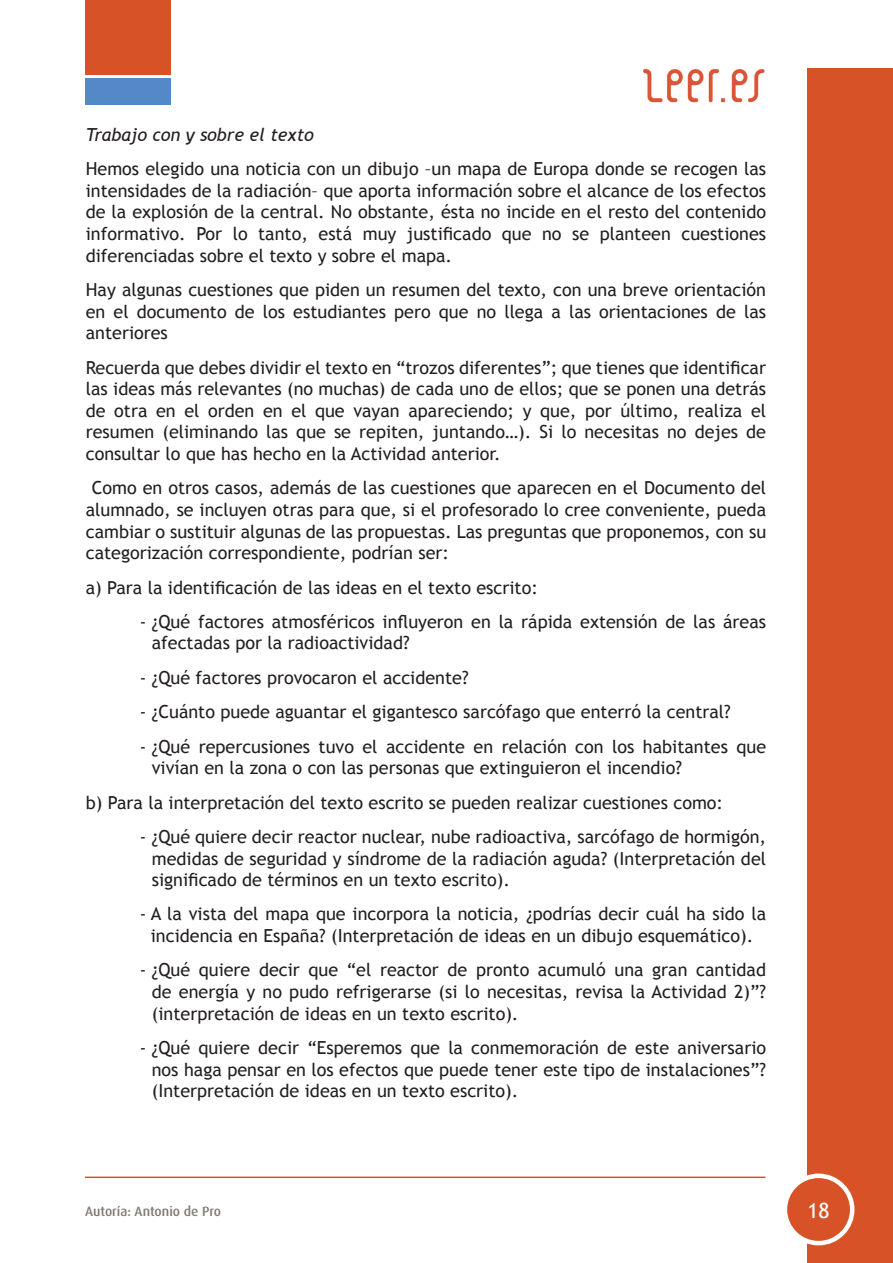
<style>
.page{position:relative;width:893px;height:1263px;background:#fff}
.page>*{position:absolute;margin:0;border:0;box-sizing:border-box;transform-origin:0 0}
.t1{font:21px "Trebuchet MS";color:#fff}
.t2{font:18px/21.6px "Trebuchet MS";color:#231f20;text-align:justify}
.t3{font:italic 18px "Trebuchet MS";color:#231f20}
.t4{font:500 13.5px "Dax";color:#7f7b72}
</style>
<div class="page">
<div style="left:85px;top:0;width:85px;height:74px;background:#d75327"></div>
<div style="left:85px;top:78px;width:85px;height:27px;background:#5389c7"></div>
<hr style="left:85px;top:1176px;width:680px;height:2px;background:#d75327">
<div style="left:808px;top:68px;width:85px;height:1195px;background:#d75327"></div>
<div style="left:785px;top:1176px;width:67px;height:67px;background:#d75327;border-radius:50%"></div>
<div style="left:783px;top:1173px;width:71px;height:72px;border:4px solid #fff;border-radius:50%"></div>
<img style="left:642px;top:68px;width:123px;height:35px">
<p class="t3" style="left:86px;top:124px;width:230px">Trabajo con y sobre el texto</p>
<p class="t2" style="left:86px;top:158px;width:682px">Hemos elegido una noticia con un dibujo –un mapa de Europa donde se recogen las intensidades de la radiación– que aporta información sobre el alcance de los efectos de la explosión de la central. No obstante, ésta no incide en el resto del contenido informativo. Por lo tanto, está muy justificado que no se planteen cuestiones diferenciadas sobre el texto y sobre el mapa.</p>
<p class="t2" style="left:86px;top:279px;width:682px">Hay algunas cuestiones que piden un resumen del texto, con una breve orientación en el documento de los estudiantes pero que no llega a las orientaciones de las anteriores</p>
<p class="t2" style="left:86px;top:357px;width:682px">Recuerda que debes dividir el texto en “trozos diferentes”; que tienes que identificar las ideas más relevantes (no muchas) de cada uno de ellos; que se ponen una detrás de otra en el orden en el que vayan apareciendo; y que, por último, realiza el resumen (eliminando las que se repiten, juntando…). Si lo necesitas no dejes de consultar lo que has hecho en la Actividad anterior.</p>
<p class="t2" style="left:86px;top:477px;width:682px;text-indent:6px">Como en otros casos, además de las cuestiones que aparecen en el Documento del alumnado, se incluyen otras para que, si el profesorado lo cree conveniente, pueda cambiar o sustituir algunas de las propuestas. Las preguntas que proponemos, con su categorización correspondiente, podrían ser:</p>
<p class="t2" style="left:86px;top:577px;width:454px">a) Para la identificación de las ideas en el texto escrito:</p>
<p class="t2" style="left:152px;top:611px;width:616px;text-indent:-12px">- ¿Qué factores atmosféricos influyeron en la rápida extensión de las áreas afectadas por la radioactividad?</p>
<p class="t2" style="left:140px;top:667px;width:330px">- ¿Qué factores provocaron el accidente?</p>
<p class="t2" style="left:140px;top:701px;width:592px">- ¿Cuánto puede aguantar el gigantesco sarcófago que enterró la central?</p>
<p class="t2" style="left:152px;top:736px;width:616px;text-indent:-12px">- ¿Qué repercusiones tuvo el accidente en relación con los habitantes que vivían en la zona o con las personas que extinguieron el incendio?</p>
<p class="t2" style="left:86px;top:792px;width:639px">b) Para la interpretación del texto escrito se pueden realizar cuestiones como:</p>
<p class="t2" style="left:152px;top:826px;width:616px;text-indent:-12px">- ¿Qué quiere decir reactor nuclear, nube radioactiva, sarcófago de hormigón, medidas de seguridad y síndrome de la radiación aguda? (Interpretación del significado de términos en un texto escrito).</p>
<p class="t2" style="left:140px;top:903px;width:628px;text-align:center">- A la vista del mapa que incorpora la noticia, ¿podrías decir cuál ha sido la incidencia en España? (Interpretación de ideas en un dibujo esquemático).</p>
<p class="t2" style="left:152px;top:959px;width:616px;text-indent:-12px">- ¿Qué quiere decir que “el reactor de pronto acumuló una gran cantidad de energía y no pudo refrigerarse (si lo necesitas, revisa la Actividad 2)”? (interpretación de ideas en un texto escrito).</p>
<p class="t2" style="left:152px;top:1037px;width:616px;text-indent:-12px">- ¿Qué quiere decir “Esperemos que la conmemoración de este aniversario nos haga pensar en los efectos que puede tener este tipo de instalaciones”? (Interpretación de ideas en un texto escrito).</p>
<p class="t4" style="left:85px;top:1204px;width:138px">Autoría: Antonio de Pro</p>
<p class="t1" style="left:807px;top:1198px;width:24px">18</p>
</div>
